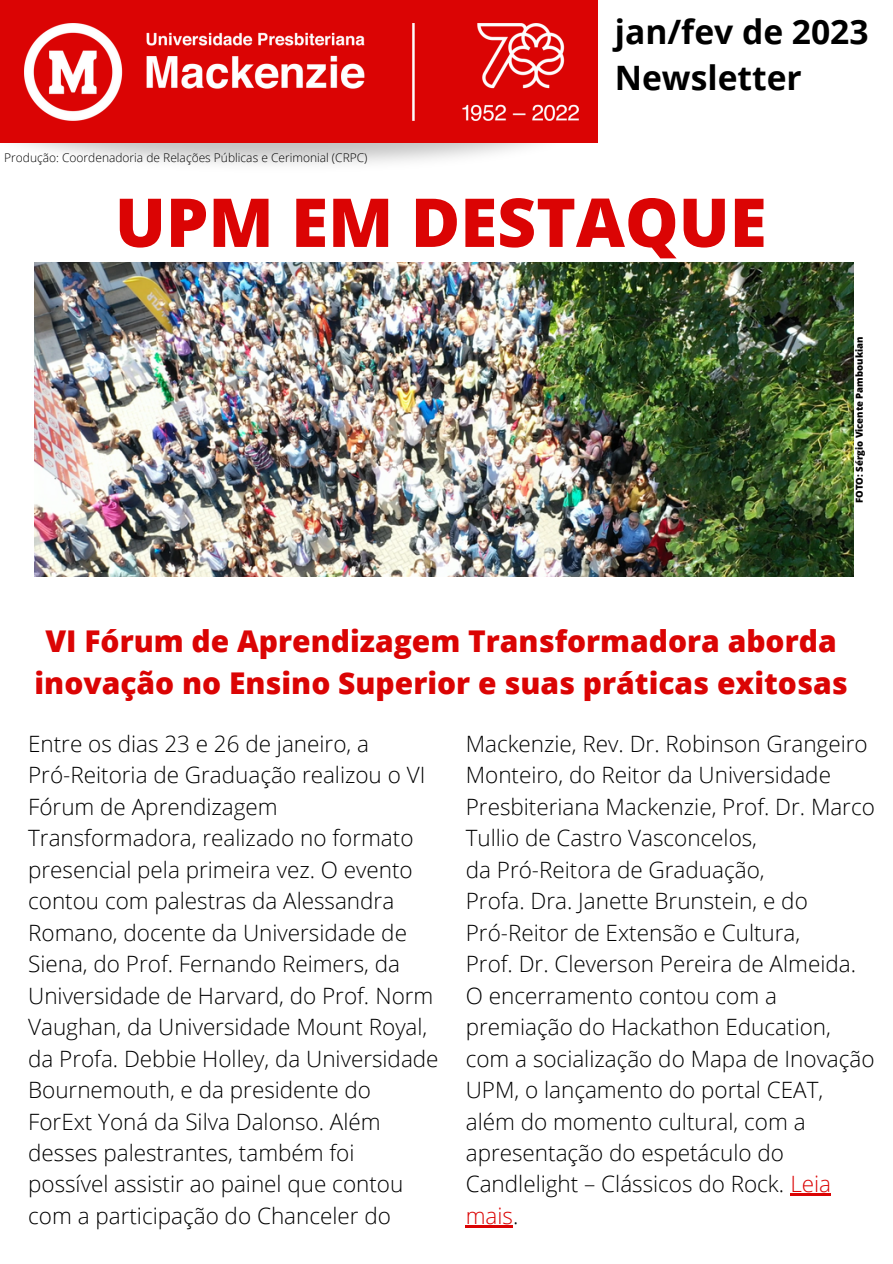
<style>
.page{position:relative;width:893px;height:1264px;background:#fff}
.page>*{position:absolute;margin:0;border:0;box-sizing:border-box;transform-origin:0 0}
.t1{font:800 67.5px "Open Sans";color:#db0404}
.t2{font:700 33.6px/46px "Open Sans";color:#000}
.t3{font:800 30px/41.5px "Open Sans";color:#db0404;text-align:center}
.t4{font:300 22.5px/31.5px "Open Sans";color:#000}
.t5{font:300 12px "Open Sans";color:#000}
.t6{font:800 9.6px "Open Sans";color:#000}
.s1{color:#db0404}
</style>
<div class="page">
<img style="left:20px;top:83px;width:578px;height:82px">
<div style="left:0;top:0;width:597px;height:143px;background:#db0404"></div>
<img style="left:25px;top:23px;width:553px;height:98px">
<img style="left:35px;top:263px;width:818px;height:313px">
<hr style="left:790px;top:1193px;width:41px;height:2px;background:#db0404">
<hr style="left:466px;top:1225px;width:47px;height:2px;background:#db0404">
<p class="t5" style="left:4px;top:149px;width:365px">Produção: Coordenadoria de Relações Públicas e Cerimonial (CRPC)</p>
<h2 class="t2" style="left:614px;top:8px;width:255px">jan/fev de 2023<br>Newsletter</h2>
<h1 class="t1" style="left:115px;top:175px;width:653px">UPM EM DESTAQUE</h1>
<p class="t6" style="left:852px;top:503px;width:168px;rotate:-90deg">FOTO: Sérgio Vicente Pamboukian</p>
<h3 class="t3" style="left:35px;top:620px;width:814px">VI Fórum de Aprendizagem Transformadora aborda inovação no Ensino Superior e suas práticas exitosas</h3>
<p class="t4" style="left:28px;top:727px;width:412px">Entre os dias 23 e 26 de janeiro, a Pró-Reitoria de Graduação realizou o VI Fórum de Aprendizagem Transformadora, realizado no formato presencial pela primeira vez. O evento contou com palestras da Alessandra Romano, docente da Universidade de Siena, do Prof. Fernando Reimers, da Universidade de Harvard, do Prof. Norm Vaughan, da Universidade Mount Royal, da Profa. Debbie Holley, da Universidade Bournemouth, e da presidente do ForExt Yoná da Silva Dalonso. Além desses palestrantes, também foi possível assistir ao painel que contou com a participação do Chanceler do</p>
<p class="t4" style="left:466px;top:727px;width:410px">Mackenzie, Rev. Dr. Robinson Grangeiro<br>Monteiro, do Reitor da Universidade<br>Presbiteriana Mackenzie, Prof. Dr. Marco<br>Tullio de Castro Vasconcelos,<br>da Pró-Reitora de Graduação,<br>Profa. Dra. Janette Brunstein, e do<br>Pró-Reitor de Extensão e Cultura,<br>Prof. Dr. Cleverson Pereira de Almeida.<br>O encerramento contou com a premiação do Hackathon Education, com a socialização do Mapa de Inovação<br>UPM, o lançamento do portal CEAT, além do momento cultural, com a apresentação do espetáculo do<br>Candlelight – Clássicos do Rock. <span class="s1">Leia mais</span>.</p>
</div>
